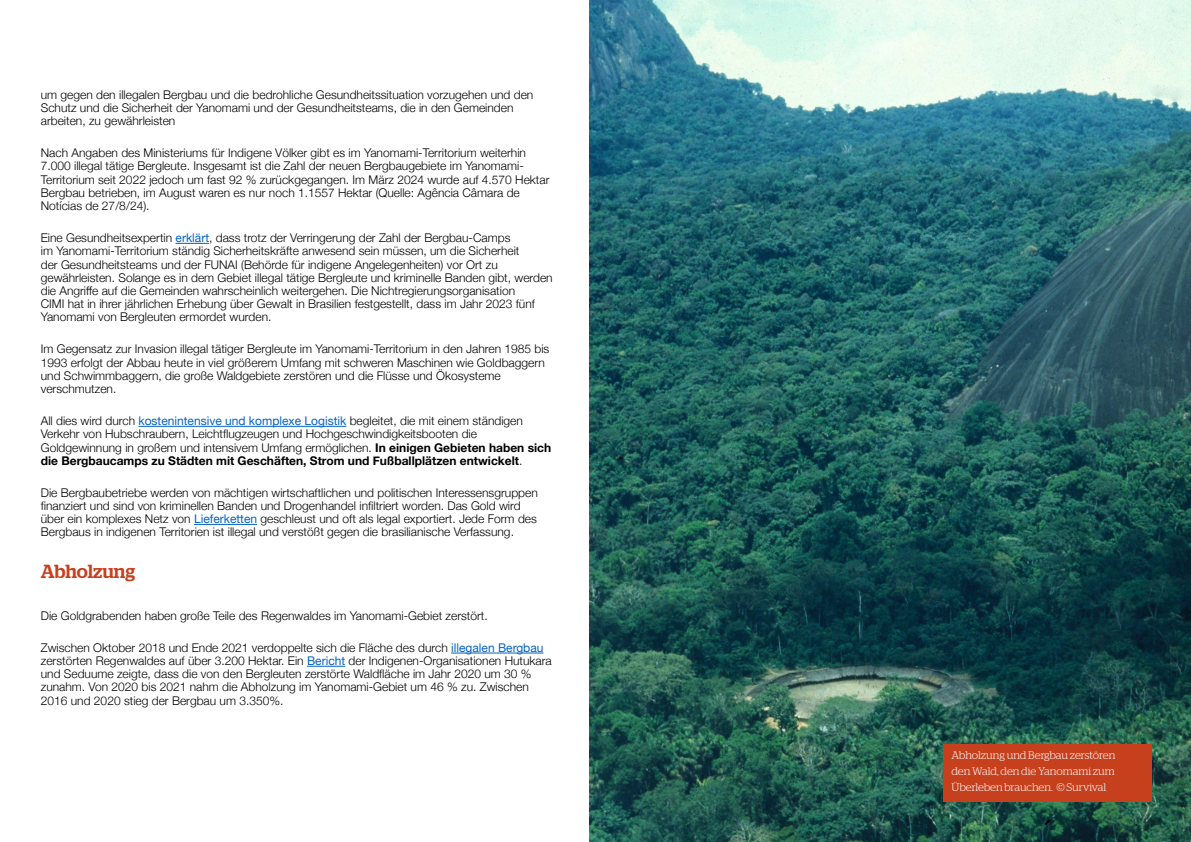
<style>
.page{position:relative;width:1191px;height:842px;background:#fff}
.page>*{position:absolute;margin:0;border:0;box-sizing:border-box;transform-origin:0 0}
.t1{font:500 19px "Stag";color:#c6401d}
.t2{font:300 12px/13.2px "Helvetica Neue";color:#000}
.t3{font:300 11px/16px "Stag";color:#fff;text-align:justify}
.s1{font-weight:400;color:#0563c1}
.s2{font-weight:700}
</style>
<div class="page">
<hr style="left:175px;top:243px;width:34px;height:1px;background:#0563c1">
<hr style="left:138px;top:426px;width:208px;height:1px;background:#0563c1">
<hr style="left:194px;top:524px;width:63px;height:1px;background:#0563c1">
<hr style="left:451px;top:653px;width:92px;height:1px;background:#0563c1">
<hr style="left:307px;top:666px;width:38px;height:1px;background:#0563c1">
<img style="left:590px;top:0;width:601px;height:842px">
<div style="left:943px;top:744px;width:208px;height:58px;background:#c6401d"></div>
<p class="t2" style="left:41px;top:87px;width:494px">um gegen den illegalen Bergbau und die bedrohliche Gesundheitssituation vorzugehen und den<br>Schutz und die Sicherheit der Yanomami und der Gesundheitsteams, die in den Gemeinden arbeiten, zu gewährleisten</p>
<p class="t2" style="left:41px;top:146px;width:510px">Nach Angaben des Ministeriums für Indigene Völker gibt es im Yanomami-Territorium weiterhin 7.000 illegal tätige Bergleute. Insgesamt ist die Zahl der neuen Bergbaugebiete im Yanomami-Territorium seit 2022 jedoch um fast 92 % zurückgegangen. Im März 2024 wurde auf 4.570 Hektar Bergbau betrieben, im August waren es nur noch 1.1557 Hektar (Quelle: Agência Câmara de Notícias de 27/8/24).</p>
<p class="t2" style="left:41px;top:230px;width:513px">Eine Gesundheitsexpertin <span class="s1">erklärt</span>, dass trotz der Verringerung der Zahl der Bergbau-Camps<br>im Yanomami-Territorium ständig Sicherheitskräfte anwesend sein müssen, um die Sicherheit<br>der Gesundheitsteams und der FUNAI (Behörde für indigene Angelegenheiten) vor Ort zu gewährleisten. Solange es in dem Gebiet illegal tätige Bergleute und kriminelle Banden gibt, werden die Angriffe auf die Gemeinden wahrscheinlich weitergehen. Die Nichtregierungsorganisation<br>CIMI hat in ihrer jährlichen Erhebung über Gewalt in Brasilien festgestellt, dass im Jahr 2023 fünf Yanomami von Bergleuten ermordet wurden.</p>
<p class="t2" style="left:41px;top:342px;width:510px">Im Gegensatz zur Invasion illegal tätiger Bergleute im Yanomami-Territorium in den Jahren 1985 bis 1993 erfolgt der Abbau heute in viel größerem Umfang mit schweren Maschinen wie Goldbaggern und Schwimmbaggern, die große Waldgebiete zerstören und die Flüsse und Ökosysteme verschmutzen.</p>
<p class="t2" style="left:41px;top:413px;width:512px">All dies wird durch <span class="s1">kostenintensive und komplexe Logistik</span> begleitet, die mit einem ständigen Verkehr von Hubschraubern, Leichtflugzeugen und Hochgeschwindigkeitsbooten die Goldgewinnung in großem und intensivem Umfang ermöglichen. <span class="s2">In einigen Gebieten haben sich die Bergbaucamps zu Städten mit Geschäften, Strom und Fußballplätzen entwickelt</span>.</p>
<p class="t2" style="left:41px;top:485px;width:498px">Die Bergbaubetriebe werden von mächtigen wirtschaftlichen und politischen Interessensgruppen finanziert und sind von kriminellen Banden und Drogenhandel infiltriert worden. Das Gold wird über ein komplexes Netz von <span class="s1">Lieferketten</span> geschleust und oft als legal exportiert. Jede Form des Bergbaus in indigenen Territorien ist illegal und verstößt gegen die brasilianische Verfassung.</p>
<h1 class="t1" style="left:41px;top:560px;width:96px">Abholzung</h1>
<p class="t2" style="left:41px;top:608px;width:448px">Die Goldgrabenden haben große Teile des Regenwaldes im Yanomami-Gebiet zerstört.</p>
<p class="t2" style="left:41px;top:640px;width:512px">Zwischen Oktober 2018 und Ende 2021 verdoppelte sich die Fläche des durch <span class="s1">illegalen Bergbau </span>zerstörten Regenwaldes auf über 3.200 Hektar. Ein <span class="s1">Bericht</span> der Indigenen-Organisationen Hutukara und Seduume zeigte, dass die von den Bergleuten zerstörte Waldfläche im Jahr 2020 um 30 % zunahm. Von 2020 bis 2021 nahm die Abholzung im Yanomami-Gebiet um 46 % zu. Zwischen 2016 und 2020 stieg der Bergbau um 3.350%.</p>
<p class="t3" style="left:951px;top:747px;width:165px">Abholzung und Bergbau zerstören den Wald, den die Yanomami zum Überleben brauchen. © Survival</p>
</div>
